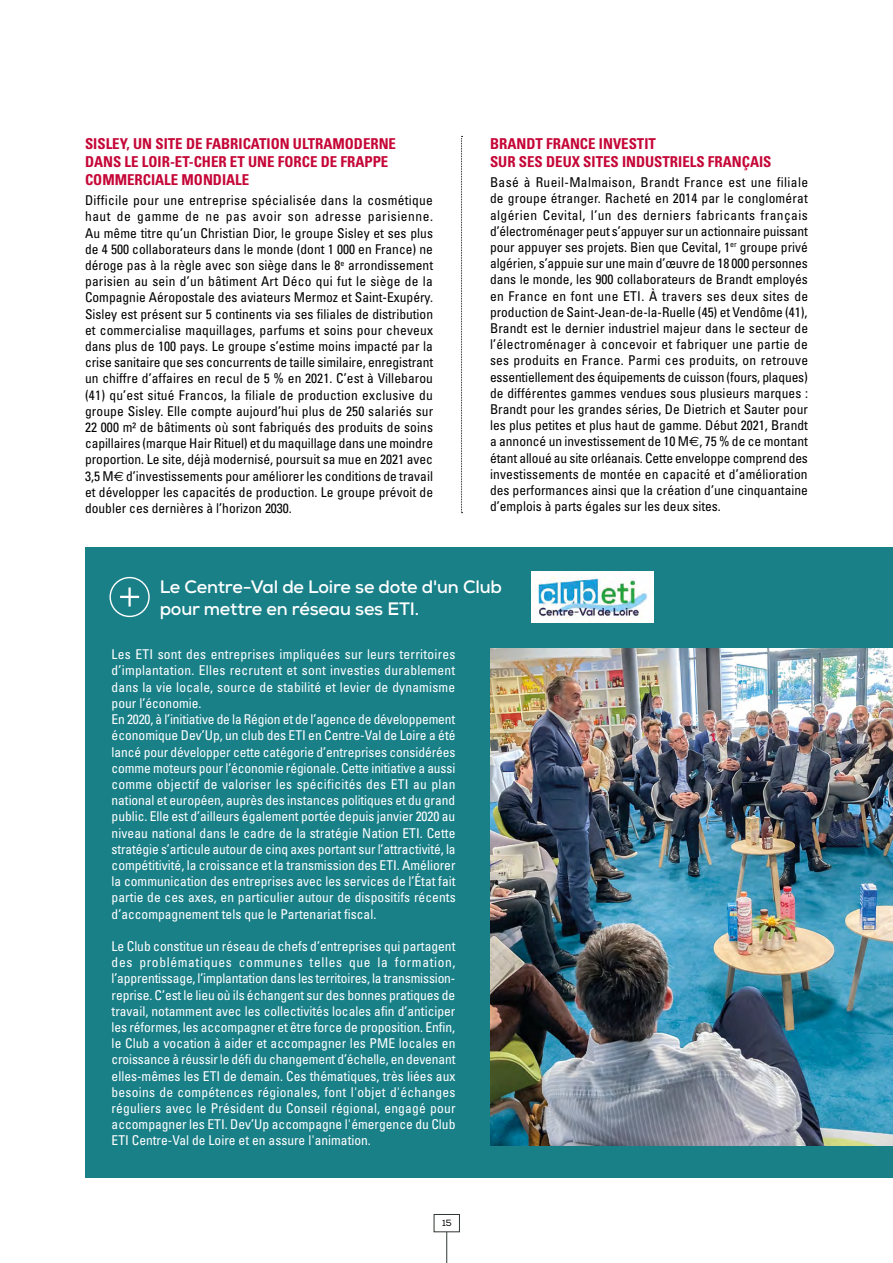
<style>
.page{position:relative;width:893px;height:1263px;background:#fff}
.page>*{position:absolute;margin:0;border:0;box-sizing:border-box;transform-origin:0 0}
.t1{font:700 18px/21.6px "Nexa";letter-spacing:-.01em;color:#fff}
.t2{font:700 condensed 15px/18px "Univers";color:#c50637}
.t3{font:condensed 13.5px/16.2px "Univers";color:#000;text-align:justify}
.t4{font:condensed 13.5px/16.2px "Univers";color:#fff}
.t5{font:9px "Nexa";color:#000}
.s1{font-family:"Euro Sans";font-stretch:normal}
</style>
<div class="page">
<svg style="left:461px;top:136px;width:2px;height:377px"></svg>
<div style="left:85px;top:547px;width:808px;height:631px;background:#1a8088"></div>
<div style="left:109px;top:577px;width:41px;height:40px;border:1px solid #fff;border-radius:50%"></div>
<svg style="left:120px;top:587px;width:19px;height:19px"></svg>
<img style="left:490px;top:648px;width:403px;height:497px">
<img style="left:531px;top:571px;width:122px;height:52px">
<hr style="left:446px;top:1232px;width:1px;height:31px;background:#303731">
<div style="left:434px;top:1214px;width:26px;height:18px;border:1px solid #303731"></div>
<p class="t2" style="left:85px;top:134px;width:312px">SISLEY, UN SITE DE FABRICATION ULTRAMODERNE<br>DANS LE LOIR-ET-CHER ET UNE FORCE DE FRAPPE<br>COMMERCIALE MONDIALE</p>
<p class="t3" style="left:85px;top:192px;width:350px">Difficile pour une entreprise spécialisée dans la cosmétique haut de gamme de ne pas avoir son adresse parisienne.<br>Au même titre qu’un Christian Dior, le groupe Sisley et ses plus de 4 500 collaborateurs dans le monde (dont 1 000 en France) ne déroge pas à la règle avec son siège dans le 8<sup>e</sup> arrondissement parisien au sein d’un bâtiment Art Déco qui fut le siège de la Compagnie Aéropostale des aviateurs Mermoz et Saint-Exupéry.<br>Sisley est présent sur 5 continents via ses filiales de distribution et commercialise maquillages, parfums et soins pour cheveux dans plus de 100 pays. Le groupe s’estime moins impacté par la crise sanitaire que ses concurrents de taille similaire, enregistrant un chiffre d’affaires en recul de 5 % en 2021. C’est à Villebarou (41) qu’est situé Francos, la filiale de production exclusive du groupe Sisley. Elle compte aujourd’hui plus de 250 salariés sur 22 000 m² de bâtiments où sont fabriqués des produits de soins capillaires (marque Hair Rituel) et du maquillage dans une moindre proportion. Le site, déjà modernisé, poursuit sa mue en 2021 avec 3,5 M<span class="s1">€</span> d’investissements pour améliorer les conditions de travail et développer les capacités de production. Le groupe prévoit de doubler ces dernières à l’horizon 2030.</p>
<p class="t2" style="left:490px;top:134px;width:283px">BRANDT FRANCE INVESTIT<br>SUR SES DEUX SITES INDUSTRIELS FRANÇAIS</p>
<p class="t3" style="left:490px;top:174px;width:320px">Basé à Rueil-Malmaison, Brandt France est une filiale de groupe étranger. Racheté en 2014 par le conglomérat algérien Cevital, l’un des derniers fabricants français d’électroménager peut s’appuyer sur un actionnaire puissant pour appuyer ses projets. Bien que Cevital, 1<sup>er</sup> groupe privé algérien, s’appuie sur une main d’œuvre de 18 000 personnes dans le monde, les 900 collaborateurs de Brandt employés en France en font une ETI. À travers ses deux sites de production de Saint-Jean-de-la-Ruelle (45) et Vendôme (41), Brandt est le dernier industriel majeur dans le secteur de l’électroménager à concevoir et fabriquer une partie de ses produits en France. Parmi ces produits, on retrouve essentiellement des équipements de cuisson (fours, plaques) de différentes gammes vendues sous plusieurs marques :<br>Brandt pour les grandes séries, De Dietrich et Sauter pour les plus petites et plus haut de gamme. Début 2021, Brandt a annoncé un investissement de 10 M<span class="s1">€</span>, 75 % de ce montant étant alloué au site orléanais. Cette enveloppe comprend des investissements de montée en capacité et d’amélioration des performances ainsi que la création d’une cinquantaine d’emplois à parts égales sur les deux sites.</p>
<h1 class="t1" style="left:160px;top:576px;width:344px">Le Centre-Val de Loire se dote d'un Club pour mettre en réseau ses ETI.</h1>
<p class="t4" style="left:112px;top:646px;width:346px">Les ETI sont des entreprises impliquées sur leurs territoires d’implantation. Elles recrutent et sont investies durablement dans la vie locale, source de stabilité et levier de dynamisme pour l’économie.<br>En 2020, à l’initiative de la Région et de l’agence de développement économique Dev’Up, un club des ETI en Centre-Val de Loire a été lancé pour développer cette catégorie d’entreprises considérées comme moteurs pour l’économie régionale. Cette initiative a aussi comme objectif de valoriser les spécificités des ETI au plan national et européen, auprès des instances politiques et du grand public. Elle est d’ailleurs également portée depuis janvier 2020 au niveau national dans le cadre de la stratégie Nation ETI. Cette stratégie s’articule autour de cinq axes portant sur l’attractivité, la compétitivité, la croissance et la transmission des ETI. Améliorer la communication des entreprises avec les services de l’État fait partie de ces axes, en particulier autour de dispositifs récents d’accompagnement tels que le Partenariat fiscal.</p>
<p class="t4" style="left:112px;top:938px;width:345px;text-align:justify">Le Club constitue un réseau de chefs d’entreprises qui partagent des problématiques communes telles que la formation, l’apprentissage, l’implantation dans les territoires, la transmission&shy;reprise. C’est le lieu où ils échangent sur des bonnes pratiques de travail, notamment avec les collectivités locales afin d’anticiper les réformes, les accompagner et être force de proposition. Enfin, le Club a vocation à aider et accompagner les PME locales en croissance à réussir le défi du changement d’échelle, en devenant elles-mêmes les ETI de demain. Ces thématiques, très liées aux besoins de compétences régionales, font l'objet d'échanges réguliers avec le Président du Conseil régional, engagé pour accompagner les ETI. Dev’Up accompagne l'émergence du Club ETI Centre-Val de Loire et en assure l'animation.</p>
<p class="t5" style="left:442px;top:1217px;width:11px">15</p>
</div>
